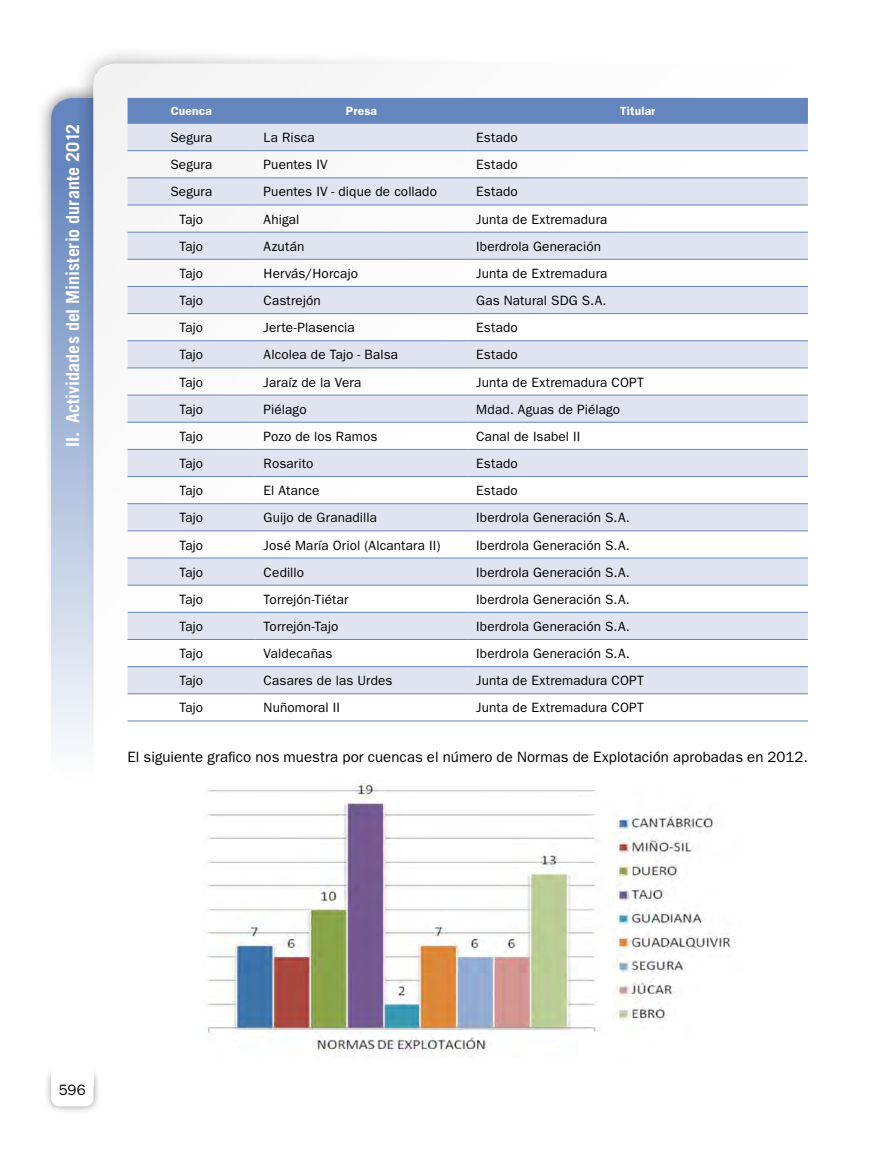
<style>
.page{position:relative;width:893px;height:1149px;background:#fff}
.page>*{position:absolute;margin:0;border:0;box-sizing:border-box;transform-origin:0 0}
.t1{font:700 18px "Trade Gothic";color:#fff}
.t2{font:15px "Franklin Gothic";letter-spacing:.005em;color:#000}
.t3{font:13.5px "Franklin Gothic";letter-spacing:.01em;color:#000}
.t4{font:600 12px "Franklin Gothic";letter-spacing:.01em;color:#fff}
</style>
<div class="page">
<div style="left:36px;top:82px;width:116px;height:691px;background:#000;opacity:.6"></div>
<div style="left:51px;top:98px;width:85px;height:680px;background:linear-gradient(to bottom,#5579b8,#fbfcfd);border-radius:21px"></div>
<div style="left:74px;top:45px;width:669px;height:923px;background:#000;opacity:.4"></div>
<div style="left:94px;top:64px;width:714px;height:969px;background:#fff;border-radius:21px"></div>
<div style="left:43px;top:1064px;width:58px;height:49px;background:#000;opacity:.4"></div>
<div style="left:51px;top:1071px;width:43px;height:35px;background:#fff;border-radius:9px"></div>
<div style="left:51px;top:1063px;width:43px;height:21px;background:#fff"></div>
<div style="left:128px;top:98px;width:680px;height:26px;background:#6485be"></div>
<svg style="left:128px;top:124px;width:680px;height:569px;fill:#e0e4f0"></svg>
<hr style="left:128px;top:150px;width:127px;height:1px;background:#6485be">
<hr style="left:255px;top:150px;width:213px;height:1px;background:#6485be">
<hr style="left:468px;top:150px;width:340px;height:1px;background:#6485be">
<hr style="left:128px;top:177px;width:127px;height:1px;background:#6485be">
<hr style="left:255px;top:177px;width:213px;height:1px;background:#6485be">
<hr style="left:468px;top:177px;width:340px;height:1px;background:#6485be">
<hr style="left:128px;top:204px;width:127px;height:1px;background:#6485be">
<hr style="left:255px;top:204px;width:213px;height:1px;background:#6485be">
<hr style="left:468px;top:204px;width:340px;height:1px;background:#6485be">
<hr style="left:128px;top:232px;width:127px;height:1px;background:#6485be">
<hr style="left:255px;top:232px;width:213px;height:1px;background:#6485be">
<hr style="left:468px;top:232px;width:340px;height:1px;background:#6485be">
<hr style="left:128px;top:259px;width:127px;height:1px;background:#6485be">
<hr style="left:255px;top:259px;width:213px;height:1px;background:#6485be">
<hr style="left:468px;top:259px;width:340px;height:1px;background:#6485be">
<hr style="left:128px;top:286px;width:127px;height:1px;background:#6485be">
<hr style="left:255px;top:286px;width:213px;height:1px;background:#6485be">
<hr style="left:468px;top:286px;width:340px;height:1px;background:#6485be">
<hr style="left:128px;top:313px;width:127px;height:1px;background:#6485be">
<hr style="left:255px;top:313px;width:213px;height:1px;background:#6485be">
<hr style="left:468px;top:313px;width:340px;height:1px;background:#6485be">
<hr style="left:128px;top:340px;width:127px;height:1px;background:#6485be">
<hr style="left:255px;top:340px;width:213px;height:1px;background:#6485be">
<hr style="left:468px;top:340px;width:340px;height:1px;background:#6485be">
<hr style="left:128px;top:367px;width:127px;height:1px;background:#6485be">
<hr style="left:255px;top:367px;width:213px;height:1px;background:#6485be">
<hr style="left:468px;top:367px;width:340px;height:1px;background:#6485be">
<hr style="left:128px;top:394px;width:127px;height:1px;background:#6485be">
<hr style="left:255px;top:394px;width:213px;height:1px;background:#6485be">
<hr style="left:468px;top:394px;width:340px;height:1px;background:#6485be">
<hr style="left:128px;top:422px;width:127px;height:1px;background:#6485be">
<hr style="left:255px;top:422px;width:213px;height:1px;background:#6485be">
<hr style="left:468px;top:422px;width:340px;height:1px;background:#6485be">
<hr style="left:128px;top:449px;width:127px;height:1px;background:#6485be">
<hr style="left:255px;top:449px;width:213px;height:1px;background:#6485be">
<hr style="left:468px;top:449px;width:340px;height:1px;background:#6485be">
<hr style="left:128px;top:476px;width:127px;height:1px;background:#6485be">
<hr style="left:255px;top:476px;width:213px;height:1px;background:#6485be">
<hr style="left:468px;top:476px;width:340px;height:1px;background:#6485be">
<hr style="left:128px;top:503px;width:127px;height:1px;background:#6485be">
<hr style="left:255px;top:503px;width:213px;height:1px;background:#6485be">
<hr style="left:468px;top:503px;width:340px;height:1px;background:#6485be">
<hr style="left:128px;top:530px;width:127px;height:1px;background:#6485be">
<hr style="left:255px;top:530px;width:213px;height:1px;background:#6485be">
<hr style="left:468px;top:530px;width:340px;height:1px;background:#6485be">
<hr style="left:128px;top:557px;width:127px;height:1px;background:#6485be">
<hr style="left:255px;top:557px;width:213px;height:1px;background:#6485be">
<hr style="left:468px;top:557px;width:340px;height:1px;background:#6485be">
<hr style="left:128px;top:584px;width:127px;height:1px;background:#6485be">
<hr style="left:255px;top:584px;width:213px;height:1px;background:#6485be">
<hr style="left:468px;top:584px;width:340px;height:1px;background:#6485be">
<hr style="left:128px;top:611px;width:127px;height:1px;background:#6485be">
<hr style="left:255px;top:611px;width:213px;height:1px;background:#6485be">
<hr style="left:468px;top:611px;width:340px;height:1px;background:#6485be">
<hr style="left:128px;top:639px;width:127px;height:1px;background:#6485be">
<hr style="left:255px;top:639px;width:213px;height:1px;background:#6485be">
<hr style="left:468px;top:639px;width:340px;height:1px;background:#6485be">
<hr style="left:128px;top:666px;width:127px;height:1px;background:#6485be">
<hr style="left:255px;top:666px;width:213px;height:1px;background:#6485be">
<hr style="left:468px;top:666px;width:340px;height:1px;background:#6485be">
<hr style="left:128px;top:693px;width:127px;height:1px;background:#6485be">
<hr style="left:255px;top:693px;width:213px;height:1px;background:#6485be">
<hr style="left:468px;top:693px;width:340px;height:1px;background:#6485be">
<hr style="left:128px;top:720px;width:127px;height:1px;background:#6485be">
<hr style="left:255px;top:720px;width:213px;height:1px;background:#6485be">
<hr style="left:468px;top:720px;width:340px;height:1px;background:#6485be">
<img style="left:207px;top:780px;width:528px;height:275px">
<h1 class="t1" style="left:62px;top:446px;width:324px;rotate:-90deg">II. Actividades del Ministerio durante 2012</h1>
<p class="t4" style="left:171px;top:104px;width:43px">Cuenca</p>
<p class="t4" style="left:346px;top:104px;width:33px">Presa</p>
<p class="t4" style="left:620px;top:104px;width:37px">Titular</p>
<p class="t3" style="left:170px;top:130px;width:43px">Segura</p>
<p class="t3" style="left:264px;top:130px;width:53px">La Risca</p>
<p class="t3" style="left:476px;top:130px;width:43px">Estado</p>
<p class="t3" style="left:170px;top:157px;width:43px">Segura</p>
<p class="t3" style="left:264px;top:157px;width:65px">Puentes IV</p>
<p class="t3" style="left:476px;top:157px;width:43px">Estado</p>
<p class="t3" style="left:170px;top:184px;width:43px">Segura</p>
<p class="t3" style="left:264px;top:184px;width:175px">Puentes IV - dique de collado</p>
<p class="t3" style="left:476px;top:184px;width:43px">Estado</p>
<p class="t3" style="left:179px;top:211px;width:25px">Tajo</p>
<p class="t3" style="left:264px;top:211px;width:37px">Ahigal</p>
<p class="t3" style="left:476px;top:211px;width:133px">Junta de Extremadura</p>
<p class="t3" style="left:179px;top:238px;width:25px">Tajo</p>
<p class="t3" style="left:264px;top:238px;width:42px">Azután</p>
<p class="t3" style="left:476px;top:238px;width:126px">Iberdrola Generación</p>
<p class="t3" style="left:179px;top:265px;width:25px">Tajo</p>
<p class="t3" style="left:264px;top:265px;width:96px">Hervás/Horcajo</p>
<p class="t3" style="left:476px;top:265px;width:133px">Junta de Extremadura</p>
<p class="t3" style="left:179px;top:293px;width:25px">Tajo</p>
<p class="t3" style="left:264px;top:293px;width:59px">Castrejón</p>
<p class="t3" style="left:476px;top:293px;width:132px">Gas Natural SDG S.A.</p>
<p class="t3" style="left:179px;top:320px;width:25px">Tajo</p>
<p class="t3" style="left:264px;top:320px;width:93px">Jerte-Plasencia</p>
<p class="t3" style="left:476px;top:320px;width:43px">Estado</p>
<p class="t3" style="left:179px;top:347px;width:25px">Tajo</p>
<p class="t3" style="left:264px;top:347px;width:136px">Alcolea de Tajo - Balsa</p>
<p class="t3" style="left:476px;top:347px;width:43px">Estado</p>
<p class="t3" style="left:179px;top:374px;width:25px">Tajo</p>
<p class="t3" style="left:264px;top:374px;width:99px">Jaraíz de la Vera</p>
<p class="t3" style="left:476px;top:374px;width:169px">Junta de Extremadura COPT</p>
<p class="t3" style="left:179px;top:401px;width:25px">Tajo</p>
<p class="t3" style="left:264px;top:401px;width:44px">Piélago</p>
<p class="t3" style="left:476px;top:401px;width:145px">Mdad. Aguas de Piélago</p>
<p class="t3" style="left:179px;top:428px;width:25px">Tajo</p>
<p class="t3" style="left:264px;top:428px;width:115px">Pozo de los Ramos</p>
<p class="t3" style="left:476px;top:428px;width:106px">Canal de Isabel II</p>
<p class="t3" style="left:179px;top:455px;width:25px">Tajo</p>
<p class="t3" style="left:264px;top:455px;width:51px">Rosarito</p>
<p class="t3" style="left:476px;top:455px;width:43px">Estado</p>
<p class="t3" style="left:179px;top:482px;width:25px">Tajo</p>
<p class="t3" style="left:264px;top:482px;width:57px">El Atance</p>
<p class="t3" style="left:476px;top:482px;width:43px">Estado</p>
<p class="t3" style="left:179px;top:510px;width:25px">Tajo</p>
<p class="t3" style="left:264px;top:510px;width:115px">Guijo de Granadilla</p>
<p class="t3" style="left:476px;top:510px;width:155px">Iberdrola Generación S.A.</p>
<p class="t3" style="left:179px;top:537px;width:25px">Tajo</p>
<p class="t3" style="left:264px;top:537px;width:179px">José María Oriol (Alcantara II)</p>
<p class="t3" style="left:476px;top:537px;width:155px">Iberdrola Generación S.A.</p>
<p class="t3" style="left:179px;top:564px;width:25px">Tajo</p>
<p class="t3" style="left:264px;top:564px;width:42px">Cedillo</p>
<p class="t3" style="left:476px;top:564px;width:155px">Iberdrola Generación S.A.</p>
<p class="t3" style="left:179px;top:591px;width:25px">Tajo</p>
<p class="t3" style="left:264px;top:591px;width:86px">Torrejón-Tiétar</p>
<p class="t3" style="left:476px;top:591px;width:155px">Iberdrola Generación S.A.</p>
<p class="t3" style="left:179px;top:618px;width:25px">Tajo</p>
<p class="t3" style="left:264px;top:618px;width:76px">Torrejón-Tajo</p>
<p class="t3" style="left:476px;top:618px;width:155px">Iberdrola Generación S.A.</p>
<p class="t3" style="left:179px;top:645px;width:25px">Tajo</p>
<p class="t3" style="left:264px;top:645px;width:70px">Valdecañas</p>
<p class="t3" style="left:476px;top:645px;width:155px">Iberdrola Generación S.A.</p>
<p class="t3" style="left:179px;top:672px;width:25px">Tajo</p>
<p class="t3" style="left:264px;top:672px;width:130px">Casares de las Urdes</p>
<p class="t3" style="left:476px;top:672px;width:169px">Junta de Extremadura COPT</p>
<p class="t3" style="left:179px;top:700px;width:25px">Tajo</p>
<p class="t3" style="left:264px;top:700px;width:78px">Nuñomoral II</p>
<p class="t3" style="left:476px;top:700px;width:169px">Junta de Extremadura COPT</p>
<p class="t2" style="left:128px;top:748px;width:682px">El siguiente grafico nos muestra por cuencas el número de Normas de Explotación aprobadas en 2012.</p>
<p class="t2" style="left:59px;top:1080px;width:29px">596</p>
</div>
